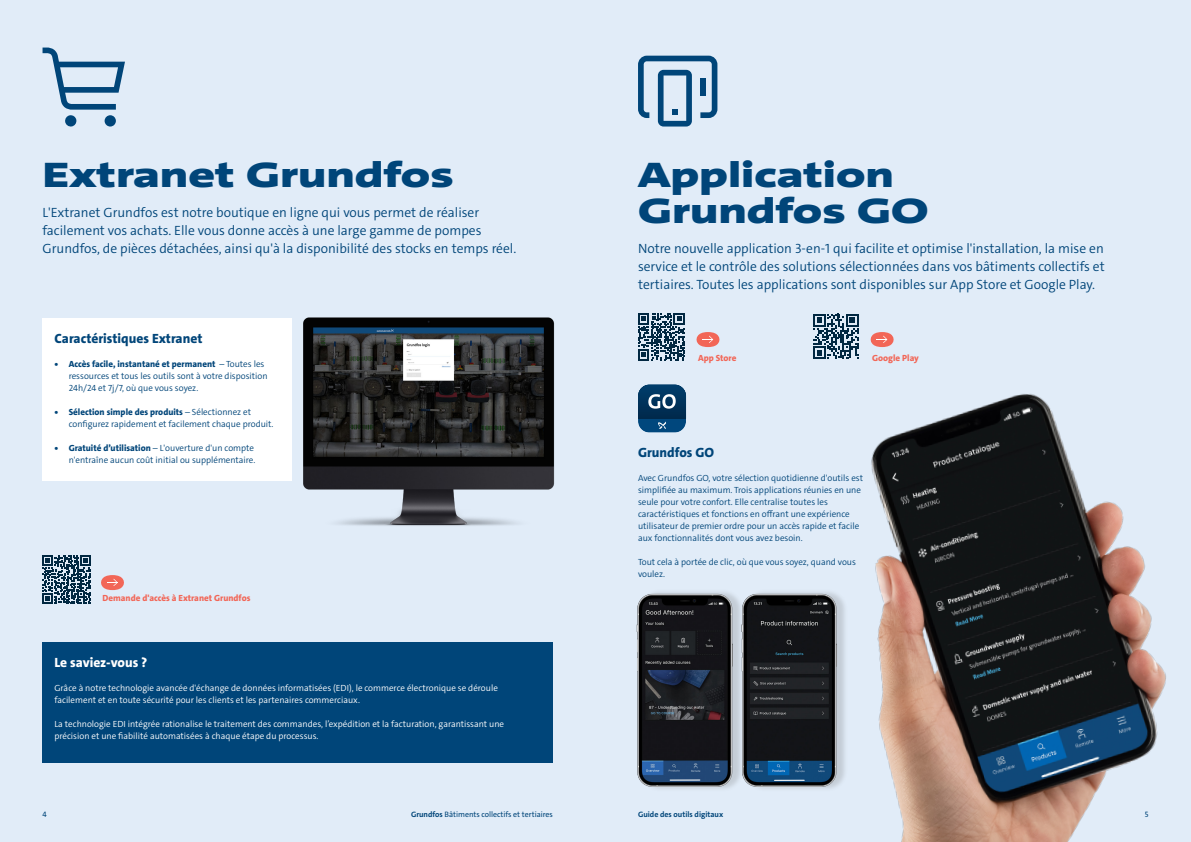
<style>
.page{position:relative;width:1191px;height:842px;background:#e1ecf8}
.page>*{position:absolute;margin:0;border:0;box-sizing:border-box;transform-origin:0 0}
.t1{font:900 36px/36px "Grundfos The Sans Extd";color:#004579}
.t2{font:300 13.5px/18px "Grundfos The Sans";color:#004579}
.t3{font:800 13.5px "Grundfos The Sans";color:#004579}
.t4{font:800 13.5px "Grundfos The Sans";color:#fff}
.t5{font:300 9px/12px "Grundfos The Sans";color:#004579}
.t6{font:300 9px/12px "Grundfos The Sans";color:#fff}
.t7{font:800 9px "Grundfos The Sans";color:#f26657}
.t8{font:7.9px "Grundfos The Sans";color:#004579}
.t9{font:700 7.9px "Grundfos The Sans";color:#004579}
.s1{font-weight:800}
.s2{font-weight:700}
</style>
<div class="page">
<svg style="left:638px;top:313px;width:47px;height:47px"></svg>
<svg style="left:42px;top:555px;width:49px;height:49px"></svg>
<img style="left:636px;top:592px;width:76px;height:197px">
<img style="left:712px;top:592px;width:100px;height:197px">
<img style="left:812px;top:394px;width:354px;height:448px">
<svg style="left:43px;top:47px;width:82px;height:80px"></svg>
<div style="left:105px;top:115px;width:11px;height:12px;background:#004579;border-radius:50%"></div>
<svg style="left:696px;top:332px;width:24px;height:15px"></svg>
<svg style="left:870px;top:332px;width:24px;height:15px"></svg>
<svg style="left:638px;top:56px;width:79px;height:71px"></svg>
<svg style="left:638px;top:385px;width:48px;height:48px;background:#23547a"></svg>
<div style="left:43px;top:319px;width:249px;height:162px;background:#fff"></div>
<div style="left:43px;top:643px;width:510px;height:120px;background:#004579"></div>
<img style="left:274px;top:317px;width:281px;height:209px">
<svg style="left:101px;top:575px;width:23px;height:15px"></svg>
<svg style="left:813px;top:314px;width:45px;height:45px"></svg>
<h1 class="t1" style="left:43px;top:157px;width:413px">Extranet Grundfos</h1>
<h2 class="t2" style="left:43px;top:203px;width:475px">L'Extranet Grundfos est notre boutique en ligne qui vous permet de réaliser facilement vos achats. Elle vous donne accès à une large gamme de pompes<br>Grundfos, de pièces détachées, ainsi qu'à la disponibilité des stocks en temps réel.</h2>
<h2 class="t3" style="left:55px;top:329px;width:149px">Caractéristiques Extranet</h2>
<p class="t5" style="left:69px;top:358px;width:200px;text-indent:-14px"><span class="s1">• Accès facile, instantané et permanent</span> – Toutes les ressources et tous les outils sont à votre disposition<br>24h/24 et 7j/7, où que vous soyez.</p>
<p class="t5" style="left:69px;top:406px;width:206px;text-indent:-14px"><span class="s1">• Sélection simple des produits</span> – Sélectionnez et configurez rapidement et facilement chaque produit.</p>
<p class="t5" style="left:55px;top:442px;width:202px;text-align:right"><span class="s1">• Gratuité d’utilisation</span> – L'ouverture d'un compte n'entraîne aucun coût initial ou supplémentaire.</p>
<p class="t7" style="left:103px;top:592px;width:149px">Demande d'accès à Extranet Grundfos</p>
<h2 class="t4" style="left:54px;top:653px;width:94px">Le saviez-vous ?</h2>
<p class="t6" style="left:54px;top:682px;width:445px">Grâce à notre technologie avancée d'échange de données informatisées (EDI), le commerce électronique se déroule facilement et en toute sécurité pour les clients et les partenaires commerciaux.</p>
<p class="t6" style="left:54px;top:718px;width:451px">La technologie EDI intégrée rationalise le traitement des commandes, l’expédition et la facturation, garantissant une précision et une fiabilité automatisées à chaque étape du processus.</p>
<h1 class="t1" style="left:638px;top:157px;width:292px">Application<br>Grundfos GO</h1>
<p class="t2" style="left:638px;top:239px;width:468px;text-align:justify">Notre nouvelle application 3-en-1 qui facilite et optimise l'installation, la mise en service et le contrôle des solutions sélectionnées dans vos bâtiments collectifs et tertiaires. Toutes les applications sont disponibles sur App Store et Google Play.</p>
<p class="t7" style="left:698px;top:352px;width:40px">App Store</p>
<p class="t7" style="left:872px;top:352px;width:48px">Google Play</p>
<h2 class="t3" style="left:638px;top:443px;width:78px">Grundfos GO</h2>
<p class="t5" style="left:638px;top:472px;width:227px">Avec Grundfos GO, votre sélection quotidienne d'outils est simplifiée au maximum. Trois applications réunies en une seule pour votre confort. Elle centralise toutes les caractéristiques et fonctions en offrant une expérience utilisateur de premier ordre pour un accès rapide et facile aux fonctionnalités dont vous avez besoin.</p>
<p class="t5" style="left:638px;top:556px;width:219px">Tout cela à portée de clic, où que vous soyez, quand vous voulez.</p>
<p class="t8" style="left:43px;top:809px;width:6px">4</p>
<p class="t8" style="left:411px;top:809px;width:143px"><span class="s2">Grundfos</span> Bâtiments collectifs et tertiaires</p>
<p class="t9" style="left:638px;top:809px;width:87px">Guide des outils digitaux</p>
<p class="t8" style="left:1144px;top:809px;width:5px">5</p>
</div>
